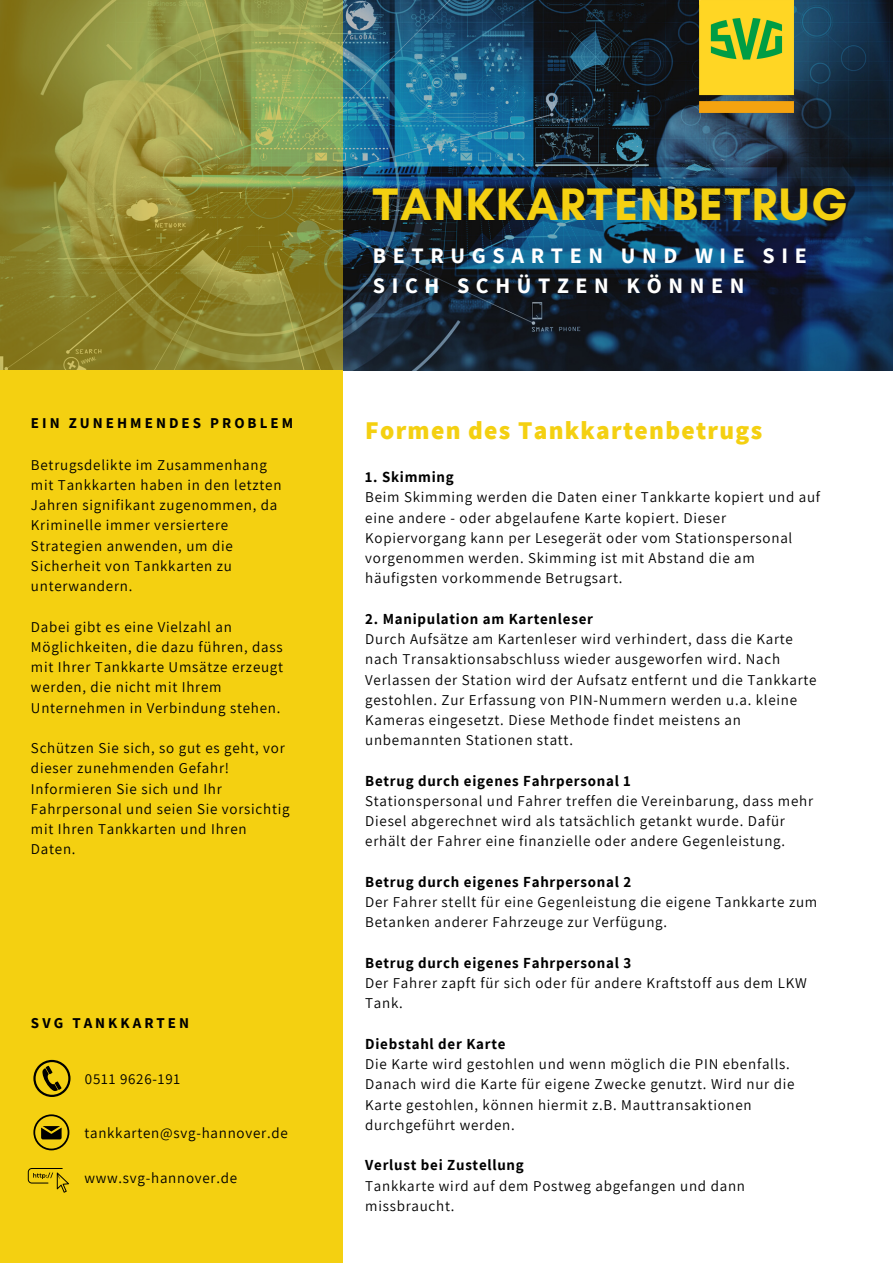
<style>
.page{position:relative;width:893px;height:1264px;background:#fff}
.page>*{position:absolute;margin:0;border:0;box-sizing:border-box;transform-origin:0 0}
.t1{font:700 46.35px "Glacial Indifference";letter-spacing:.035em;color:#f4d011}
.t2{font:800 25.5px "Assistant";letter-spacing:.05em;color:#f4d011}
.t3{font:700 22.05px/30.3px "Source Sans Pro";letter-spacing:.3em;color:#fff}
.t4{font:15px/20.2px "Assistant";letter-spacing:.05em;color:#000}
.t5{font:700 15px "Assistant";letter-spacing:.05em;color:#000}
.t6{font:700 15px "Source Sans Pro";letter-spacing:.2em;color:#000}
</style>
<div class="page">
<img style="left:342px;top:0;width:550px;height:370px">
<svg style="left:373px;top:197px;width:73px;height:2px"></svg>
<div style="left:0;top:370px;width:342px;height:892px;background:#f4d011"></div>
<svg style="left:33px;top:1059px;width:37px;height:37px"></svg>
<svg style="left:33px;top:1114px;width:36px;height:36px"></svg>
<svg style="left:28px;top:1168px;width:41px;height:24px"></svg>
<svg style="left:0;top:0;width:342px;height:370px;background:#908e38"></svg>
<img style="left:699px;top:0;width:94px;height:112px">
<p class="t6" style="left:31px;top:413px;width:264px">EIN ZUNEHMENDES PROBLEM</p>
<p class="t4" style="left:31px;top:454px;width:252px">Betrugsdelikte im Zusammenhang mit Tankkarten haben in den letzten<br>Jahren signifikant zugenommen, da<br>Kriminelle immer versiertere<br>Strategien anwenden, um die<br>Sicherheit von Tankkarten zu unterwandern.</p>
<p class="t4" style="left:31px;top:616px;width:254px">Dabei gibt es eine Vielzahl an Möglichkeiten, die dazu führen, dass mit Ihrer Tankkarte Umsätze erzeugt werden, die nicht mit Ihrem Unternehmen in Verbindung stehen.</p>
<p class="t4" style="left:31px;top:737px;width:260px">Schützen Sie sich, so gut es geht, vor dieser zunehmenden Gefahr!<br>Informieren Sie sich und Ihr<br>Fahrpersonal und seien Sie vorsichtig mit Ihren Tankkarten und Ihren<br>Daten.</p>
<p class="t6" style="left:31px;top:1013px;width:160px">SVG TANKKARTEN</p>
<p class="t4" style="left:85px;top:1068px;width:97px">0511 9626-191</p>
<p class="t4" style="left:84px;top:1122px;width:205px">tankkarten@svg-hannover.de</p>
<p class="t4" style="left:84px;top:1167px;width:154px">www.svg-hannover.de</p>
<h1 class="t1" style="left:373px;top:176px;width:476px">TANKKARTENBETRUG</h1>
<h3 class="t3" style="left:373px;top:240px;width:435px">BETRUGSARTEN UND WIE SIE<br>SICH SCHÜTZEN KÖNNEN</h3>
<h2 class="t2" style="left:365px;top:412px;width:398px">Formen des Tankkartenbetrugs</h2>
<p class="t5" style="left:365px;top:467px;width:90px">1. Skimming</p>
<p class="t4" style="left:365px;top:486px;width:456px">Beim Skimming werden die Daten einer Tankkarte kopiert und auf eine andere - oder abgelaufene Karte kopiert. Dieser Kopiervorgang kann per Lesegerät oder vom Stationspersonal vorgenommen werden. Skimming ist mit Abstand die am häufigsten vorkommende Betrugsart.</p>
<p class="t5" style="left:365px;top:608px;width:229px">2. Manipulation am Kartenleser</p>
<p class="t4" style="left:365px;top:628px;width:453px">Durch Aufsätze am Kartenleser wird verhindert, dass die Karte nach Transaktionsabschluss wieder ausgeworfen wird. Nach Verlassen der Station wird der Aufsatz entfernt und die Tankkarte gestohlen. Zur Erfassung von PIN-Nummern werden u.a. kleine Kameras eingesetzt. Diese Methode findet meistens an unbemannten Stationen statt.</p>
<p class="t5" style="left:365px;top:770px;width:267px">Betrug durch eigenes Fahrpersonal 1</p>
<p class="t4" style="left:365px;top:790px;width:449px">Stationspersonal und Fahrer treffen die Vereinbarung, dass mehr<br>Diesel abgerechnet wird als tatsächlich getankt wurde. Dafür erhält der Fahrer eine finanzielle oder andere Gegenleistung.</p>
<p class="t5" style="left:365px;top:871px;width:267px">Betrug durch eigenes Fahrpersonal 2</p>
<p class="t4" style="left:365px;top:891px;width:453px">Der Fahrer stellt für eine Gegenleistung die eigene Tankkarte zum<br>Betanken anderer Fahrzeuge zur Verfügung.</p>
<p class="t5" style="left:365px;top:952px;width:267px">Betrug durch eigenes Fahrpersonal 3</p>
<p class="t4" style="left:365px;top:972px;width:443px">Der Fahrer zapft für sich oder für andere Kraftstoff aus dem LKW<br>Tank.</p>
<p class="t5" style="left:365px;top:1033px;width:142px">Diebstahl der Karte</p>
<p class="t4" style="left:365px;top:1053px;width:431px">Die Karte wird gestohlen und wenn möglich die PIN ebenfalls.<br>Danach wird die Karte für eigene Zwecke genutzt. Wird nur die Karte gestohlen, können hiermit z.B. Mauttransaktionen durchgeführt werden.</p>
<p class="t5" style="left:365px;top:1154px;width:160px">Verlust bei Zustellung</p>
<p class="t4" style="left:365px;top:1174px;width:381px">Tankkarte wird auf dem Postweg abgefangen und dann missbraucht.</p>
</div>
